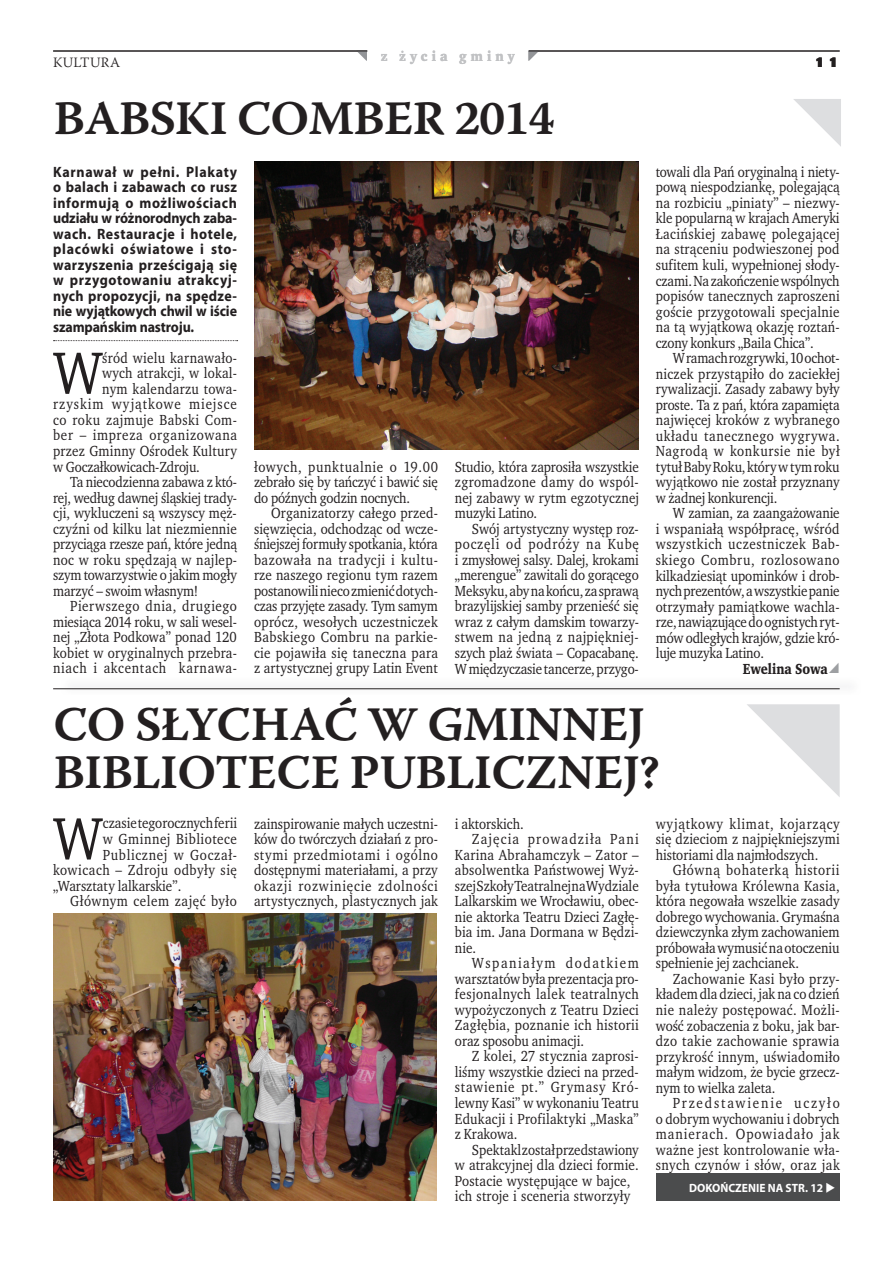
<style>
.page{position:relative;width:893px;height:1263px;background:#fff}
.page>*{position:absolute;margin:0;border:0;box-sizing:border-box;transform-origin:0 0}
.t1{font:61.2px "Wro Text";color:#231f20;scale:.93 1}
.t2{font:48px/48px "Warnock Pro Semibold Capt";letter-spacing:-.02em;color:#231f20}
.t3{font:15px/15.5px "Wro Text";letter-spacing:.005em;color:#231f20;text-align:justify;scale:.93 1}
.t4{font:700 15px/15.6px "Myriad Pro";letter-spacing:-.01em;color:#231f20;text-align:justify;scale:.93 1}
.t5{font:15px "Wro Text";letter-spacing:.025em;color:#231f20;scale:.93 1}
.t6{font:15px "Wro Text";letter-spacing:.035em;color:#231f20;scale:.93 1}
.t7{font:15px "Wro Text";letter-spacing:.04em;color:#231f20;scale:.93 1}
.t8{font:15px "Wro Text";letter-spacing:.05em;color:#231f20;scale:.93 1}
.t9{font:15px "Wro Text";letter-spacing:.055em;color:#231f20;scale:.93 1}
.t10{font:15px "Wro Text";letter-spacing:.07em;color:#231f20;scale:.93 1}
.t11{font:15px "Wro Text";letter-spacing:.045em;color:#231f20;scale:.93 1}
.t12{font:15px "Wro Text";letter-spacing:.085em;color:#231f20;scale:.93 1}
.t13{font:15px "Wro Text";letter-spacing:.105em;color:#231f20;scale:.93 1}
.t14{font:700 15px "Wro Text";color:#231f20;scale:.93 1}
.t15{font:700 14.25px "Wro Text";letter-spacing:.29em;color:#c1c2c4}
.t16{font:300 14.25px "Warnock Pro";letter-spacing:.015em;color:#231f20}
.t17{font:900 expanded 14.25px "Nimbus San TCE";color:#231f20}
.t18{font:700 12px "Myriad Pro";color:#fff;scale:.96 1}
</style>
<div class="page">
<hr style="left:53px;top:51px;width:314px;height:1px;background:#231f20">
<hr style="left:529px;top:51px;width:311px;height:1px;background:#231f20">
<svg style="left:54px;top:340px;width:184px;height:1px"></svg>
<img style="left:254px;top:161px;width:385px;height:289px">
<hr style="left:53px;top:688px;width:787px;height:1px;background:#231f20">
<div style="left:656px;top:1174px;width:184px;height:27px;background:#4b4c4d"></div>
<img style="left:53px;top:913px;width:384px;height:288px">
<svg style="left:747px;top:704px;width:93px;height:93px"></svg>
<svg style="left:793px;top:99px;width:48px;height:48px"></svg>
<p class="t16" style="left:53px;top:53px;width:68px">KULTURA</p>
<p class="t15" style="left:381px;top:47px;width:135px">z życia gminy</p>
<p class="t17" style="left:813px;top:54px;width:28px">11</p>
<h2 class="t2" style="left:53px;top:94px;width:503px">BABSKI COMBER 2014</h2>
<p class="t4" style="left:53px;top:163px;width:199px">Karnawał w pełni. Plakaty o balach i zabawach co rusz informują o możliwościach udziału w różnorodnych zaba&shy;wach. Restauracje i hotele, placówki oświatowe i sto&shy;warzyszenia prześcigają się w przygotowaniu atrakcyj&shy;nych propozycji, na spędze&shy;nie wyjątkowych chwil w iście szampańskim nastroju.</p>
<h1 class="t1" style="left:53px;top:335px;width:55px">W</h1>
<p class="t3" style="left:102px;top:350px;width:146px">śród wielu karnawało-</p>
<p class="t3" style="left:102px;top:365px;width:146px">wych atrakcji, w lokal-</p>
<p class="t3" style="left:102px;top:381px;width:146px">nym kalendarzu towa-</p>
<p class="t10" style="left:53px;top:395px;width:199px">rzyskim wyjątkowe miejsce</p>
<p class="t6" style="left:53px;top:410px;width:199px">co roku zajmuje Babski Com-</p>
<p class="t8" style="left:53px;top:426px;width:199px">ber – impreza organizowana</p>
<p class="t3" style="left:53px;top:443px;width:199px">przez Gminny Ośrodek Kultury</p>
<p class="t3" style="left:53px;top:459px;width:159px">w Goczałkowicach-Zdroju.</p>
<p class="t3" style="left:70px;top:474px;width:181px">Ta niecodzienna zabawa z któ-</p>
<p class="t3" style="left:53px;top:490px;width:199px">rej, według dawnej śląskiej trady-</p>
<p class="t3" style="left:53px;top:505px;width:199px">cji, wykluczeni są wszyscy męż-</p>
<p class="t3" style="left:53px;top:521px;width:199px">czyźni od kilku lat niezmiennie</p>
<p class="t3" style="left:53px;top:536px;width:199px">przyciąga rzesze pań, które jedną</p>
<p class="t3" style="left:53px;top:552px;width:199px">noc w roku spędzają w najlep-</p>
<p class="t3" style="left:53px;top:567px;width:199px">szym towarzystwie o jakim mogły</p>
<p class="t3" style="left:53px;top:583px;width:158px">marzyć – swoim własnym!</p>
<p class="t6" style="left:70px;top:597px;width:181px">Pierwszego dnia, drugiego</p>
<p class="t3" style="left:53px;top:614px;width:199px">miesiąca 2014 roku, w sali wesel-</p>
<p class="t3" style="left:53px;top:629px;width:199px">nej „Złota Podkowa” ponad 120</p>
<p class="t3" style="left:53px;top:645px;width:199px">kobiet w oryginalnych przebra-</p>
<p class="t11" style="left:53px;top:659px;width:199px">niach i akcentach karnawa-</p>
<p class="t3" style="left:254px;top:459px;width:199px">łowych, punktualnie o 19.00 zebrało się by tańczyć i bawić się do późnych godzin nocnych.</p>
<p class="t3" style="left:254px;top:505px;width:199px;text-indent:17px">Organizatorzy całego przed&shy;sięwzięcia, odchodząc od wcze&shy;śniejszej formuły spotkania, która bazowała na tradycji i kultu&shy;rze naszego regionu tym razem postanowili nieco zmienić dotych&shy;czas przyjęte zasady. Tym samym oprócz, wesołych uczestniczek Babskiego Combru na parkie&shy;cie pojawiła się taneczna para z artystycznej grupy Latin Event</p>
<p class="t3" style="left:455px;top:459px;width:199px">Studio, która zaprosiła wszystkie zgromadzone damy do wspól&shy;nej zabawy w rytm egzotycznej muzyki Latino.</p>
<p class="t3" style="left:455px;top:521px;width:199px;text-indent:17px">Swój artystyczny występ roz&shy;poczęli od podróży na Kubę i zmysłowej salsy. Dalej, krokami „merengue” zawitali do gorącego Meksyku, aby na końcu, za sprawą brazylijskiej samby przenieść się wraz z całym damskim towarzy&shy;stwem na jedną z najpiękniej&shy;szych plaż świata – Copacabanę.<br>W międzyczasie tancerze, przygo-</p>
<p class="t3" style="left:656px;top:164px;width:199px">towali dla Pań oryginalną i niety&shy;pową niespodziankę, polegającą na rozbiciu „piniaty” – niezwy&shy;kle popularną w krajach Ameryki Łacińskiej zabawę polegającej na strąceniu podwieszonej pod sufitem kuli, wypełnionej słody&shy;czami. Na zakończenie wspólnych popisów tanecznych zaproszeni goście przygotowali specjalnie na tą wyjątkową okazję roztań&shy;czony konkurs „Baila Chica”.</p>
<p class="t3" style="left:656px;top:350px;width:199px;text-indent:17px">W ramach rozgrywki, 10 ochot&shy;niczek przystąpiło do zaciekłej rywalizacji. Zasady zabawy były proste. Ta z pań, która zapamięta najwięcej kroków z wybranego układu tanecznego wygrywa.<br>Nagrodą w konkursie nie był tytuł Baby Roku, który w tym roku wyjątkowo nie został przyznany w żadnej konkurencji.</p>
<p class="t3" style="left:656px;top:506px;width:199px;text-indent:17px">W zamian, za zaangażowanie i wspaniałą współpracę, wśród wszystkich uczestniczek Bab&shy;skiego Combru, rozlosowano kilkadziesiąt upominków i drob&shy;nych prezentów, a wszystkie panie otrzymały pamiątkowe wachla&shy;rze, nawiązujące do ognistych ryt&shy;mów odległych krajów, gdzie kró&shy;luje muzyka Latino.</p>
<p class="t14" style="left:743px;top:659px;width:93px">Ewelina Sowa</p>
<h2 class="t2" style="left:53px;top:699px;width:608px">CO SŁYCHAĆ W GMINNEJ<br>BIBLIOTECE PUBLICZNEJ?</h2>
<h1 class="t1" style="left:53px;top:800px;width:55px">W</h1>
<p class="t3" style="left:103px;top:816px;width:146px">czasie tegorocznych ferii</p>
<p class="t7" style="left:103px;top:829px;width:146px">w Gminnej Bibliotece</p>
<p class="t8" style="left:103px;top:845px;width:146px">Publicznej w Goczał-</p>
<p class="t7" style="left:53px;top:860px;width:199px">kowicach – Zdroju odbyły się</p>
<p class="t3" style="left:53px;top:878px;width:139px">„Warsztaty lalkarskie”.</p>
<p class="t7" style="left:70px;top:892px;width:181px">Głównym celem zajęć było</p>
<p class="t3" style="left:254px;top:815px;width:199px">zainspirowanie małych uczestni&shy;ków do twórczych działań z pro&shy;stymi przedmiotami i ogólno dostępnymi materiałami, a przy okazji rozwinięcie zdolności artystycznych, plastycznych jak</p>
<p class="t3" style="left:455px;top:816px;width:76px">i aktorskich.</p>
<p class="t12" style="left:472px;top:829px;width:181px">Zajęcia prowadziła Pani</p>
<p class="t5" style="left:455px;top:845px;width:199px">Karina Abrahamczyk – Zator –</p>
<p class="t5" style="left:455px;top:861px;width:199px">absolwentka Państwowej Wyż-</p>
<p class="t3" style="left:455px;top:878px;width:199px">szej Szkoły Teatralnej na Wydziale</p>
<p class="t3" style="left:455px;top:893px;width:199px">Lalkarskim we Wrocławiu, obec-</p>
<p class="t3" style="left:455px;top:909px;width:199px">nie aktorka Teatru Dzieci Zagłę-</p>
<p class="t3" style="left:455px;top:924px;width:199px">bia im. Jana Dormana w Będzi-</p>
<p class="t3" style="left:455px;top:940px;width:24px">nie.</p>
<p class="t13" style="left:472px;top:954px;width:181px">Wspaniałym dodatkiem</p>
<p class="t3" style="left:455px;top:971px;width:199px">warsztatów była prezentacja pro-</p>
<p class="t6" style="left:455px;top:985px;width:199px">fesjonalnych lalek teatralnych</p>
<p class="t3" style="left:455px;top:1002px;width:199px">wypożyczonych z Teatru Dzieci</p>
<p class="t5" style="left:455px;top:1016px;width:199px">Zagłębia, poznanie ich historii</p>
<p class="t3" style="left:455px;top:1033px;width:140px">oraz sposobu animacji.</p>
<p class="t3" style="left:472px;top:1048px;width:181px">Z kolei, 27 stycznia zaprosi-</p>
<p class="t3" style="left:455px;top:1064px;width:199px">liśmy wszystkie dzieci na przed-</p>
<p class="t9" style="left:455px;top:1078px;width:199px">stawienie pt.” Grymasy Kró-</p>
<p class="t3" style="left:455px;top:1095px;width:199px">lewny Kasi” w wykonaniu Teatru</p>
<p class="t3" style="left:455px;top:1111px;width:199px">Edukacji i Profilaktyki „Maska”</p>
<p class="t3" style="left:455px;top:1126px;width:69px">z Krakowa.</p>
<p class="t3" style="left:472px;top:1142px;width:181px">Spektakl został przedstawiony</p>
<p class="t3" style="left:455px;top:1157px;width:199px">w atrakcyjnej dla dzieci formie.</p>
<p class="t3" style="left:455px;top:1173px;width:190px">Postacie występujące w bajce,</p>
<p class="t3" style="left:455px;top:1188px;width:190px">ich stroje i sceneria stworzyły</p>
<p class="t3" style="left:656px;top:816px;width:199px">wyjątkowy klimat, kojarzący się dzieciom z najpiękniejszymi historiami dla najmłodszych.</p>
<p class="t3" style="left:656px;top:862px;width:199px;text-indent:17px">Główną bohaterką historii była tytułowa Królewna Kasia, która negowała wszelkie zasady dobrego wychowania. Grymaśna dziewczynka złym zachowaniem próbowała wymusić na otoczeniu spełnienie jej zachcianek.</p>
<p class="t3" style="left:656px;top:971px;width:199px;text-indent:17px">Zachowanie Kasi było przy&shy;kładem dla dzieci, jak na co dzień nie należy postępować. Możli&shy;wość zobaczenia z boku, jak bar&shy;dzo takie zachowanie sprawia przykrość innym, uświadomiło małym widzom, że bycie grzecz&shy;nym to wielka zaleta.</p>
<p class="t3" style="left:656px;top:1095px;width:199px;text-indent:17px">Przedstawienie uczyło o dobrym wychowaniu i dobrych manierach. Opowiadało jak ważne jest kontrolowanie wła&shy;snych czynów i słów, oraz jak</p>
<p class="t18" style="left:689px;top:1180px;width:154px">DOKOŃCZENIE NA STR. 12 ◆</p>
</div>
